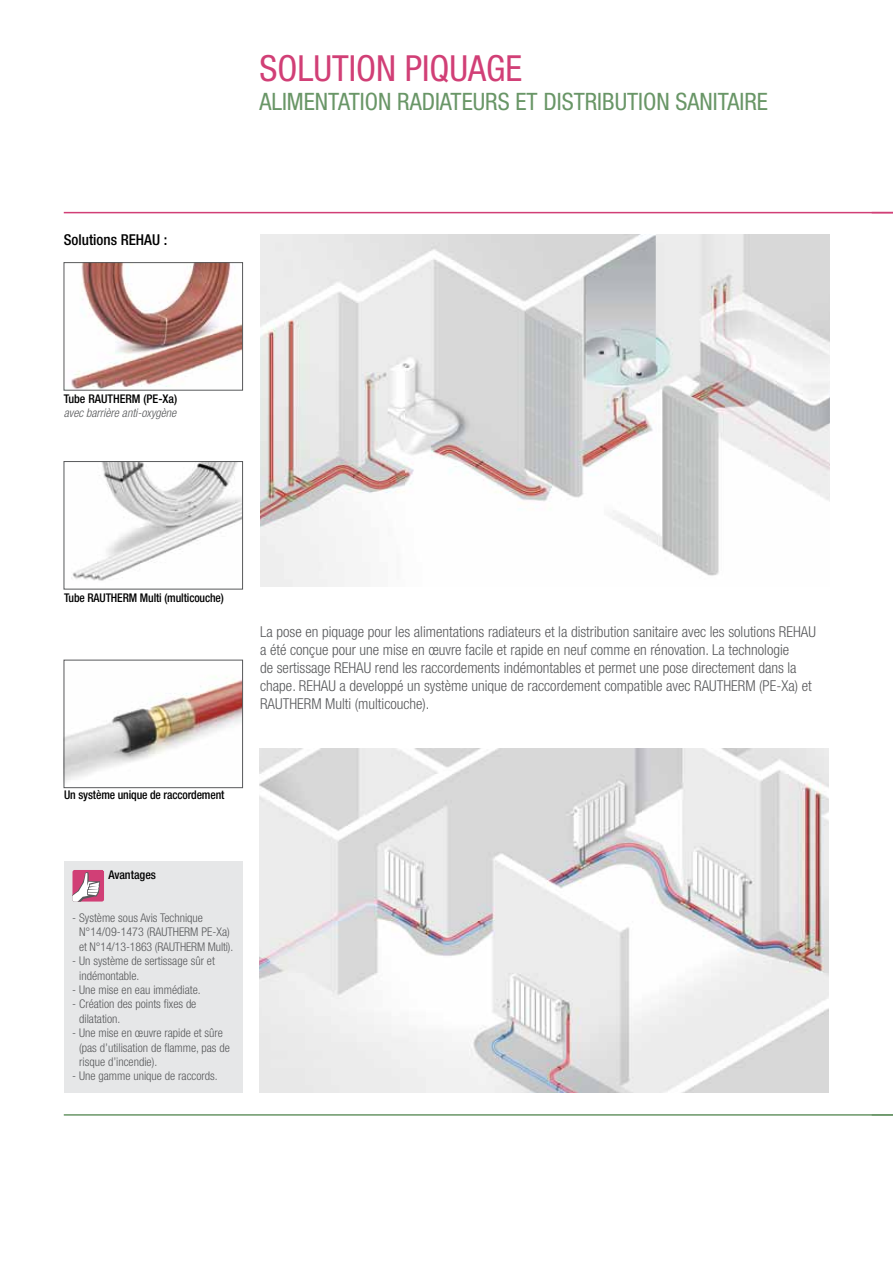
<style>
.page{position:relative;width:893px;height:1263px;background:#fff}
.page>*{position:absolute;margin:0;border:0;box-sizing:border-box;transform-origin:0 0}
.t1{font:condensed 36px "Helvetica Neue LT Std";color:#d13f76}
.t2{font:condensed 24px "Helvetica Neue LT Std";color:#699667}
.t3{font:300 condensed 15px/18px "Helvetica Neue LT Std";color:#58595b}
.t4{font:500 condensed 15px "Helvetica Neue LT Std";color:#000}
.t5{font:300 condensed 12px/14.4px "Helvetica Neue LT Std";color:#58595b}
.t6{font:500 condensed 12px "Helvetica Neue LT Std";letter-spacing:-.01em;color:#000}
.t7{font:italic 300 condensed 12px "Helvetica Neue LT Std";color:#58595b}
</style>
<div class="page">
<hr style="left:64px;top:212px;width:829px;height:1px;background:#d13f76">
<hr style="left:64px;top:1114px;width:829px;height:2px;background:#699667">
<div style="left:64px;top:862px;width:178px;height:231px;background:#e6e7e8"></div>
<svg style="left:72px;top:870px;width:32px;height:32px"></svg>
<img style="left:260px;top:749px;width:569px;height:344px">
<img style="left:260px;top:235px;width:570px;height:352px">
<img style="left:71px;top:264px;width:170px;height:124px">
<div style="left:64px;top:262px;width:179px;height:128px;border:1px solid #58595b"></div>
<img style="left:66px;top:676px;width:175px;height:105px">
<div style="left:64px;top:660px;width:179px;height:128px;border:1px solid #58595b"></div>
<img style="left:71px;top:463px;width:170px;height:118px">
<div style="left:64px;top:461px;width:179px;height:128px;border:1px solid #58595b"></div>
<p class="t4" style="left:64px;top:230px;width:105px">Solutions REHAU :</p>
<p class="t6" style="left:64px;top:392px;width:115px">Tube RAUTHERM (PE-Xa)</p>
<p class="t7" style="left:64px;top:406px;width:114px">avec barrière anti-oxygène</p>
<h1 class="t1" style="left:259px;top:47px;width:264px">SOLUTION PIQUAGE</h1>
<h2 class="t2" style="left:259px;top:87px;width:510px">ALIMENTATION RADIATEURs ET DISTRIBUTION SANITAIRE</h2>
<p class="t6" style="left:64px;top:590px;width:161px">Tube RAUTHERM Multi (multicouche)</p>
<p class="t3" style="left:260px;top:623px;width:557px">La pose en piquage pour les alimentations radiateurs et la distribution sanitaire avec les solutions REHAU a été conçue pour une mise en œuvre facile et rapide en neuf comme en rénovation. La technologie<br>de sertissage REHAU rend les raccordements indémontables et permet une pose directement dans la chape. REHAU a developpé un système unique de raccordement compatible avec RAUTHERM (PE-Xa) et RAUTHERM Multi (multicouche).</p>
<p class="t6" style="left:64px;top:788px;width:162px">Un système unique de raccordement</p>
<p class="t6" style="left:108px;top:867px;width:49px">Avantages</p>
<p class="t5" style="left:79px;top:910px;width:156px;text-indent:-7px">- Système sous Avis Technique<br>N°14/09-1473 (RAUTHERM PE-Xa) et N°14/13-1863 (RAUTHERM Multi).</p>
<p class="t5" style="left:79px;top:954px;width:137px;text-indent:-7px">- Un système de sertissage sûr et indémontable.</p>
<p class="t5" style="left:72px;top:982px;width:130px">- Une mise en eau immédiate.</p>
<p class="t5" style="left:79px;top:997px;width:119px;text-indent:-7px">- Création des points fixes de dilatation.</p>
<p class="t5" style="left:79px;top:1026px;width:152px;text-indent:-7px">- Une mise en œuvre rapide et sûre (pas d’utilisation de flamme, pas de risque d’incendie).</p>
<p class="t5" style="left:72px;top:1069px;width:147px">- Une gamme unique de raccords.</p>
</div>
